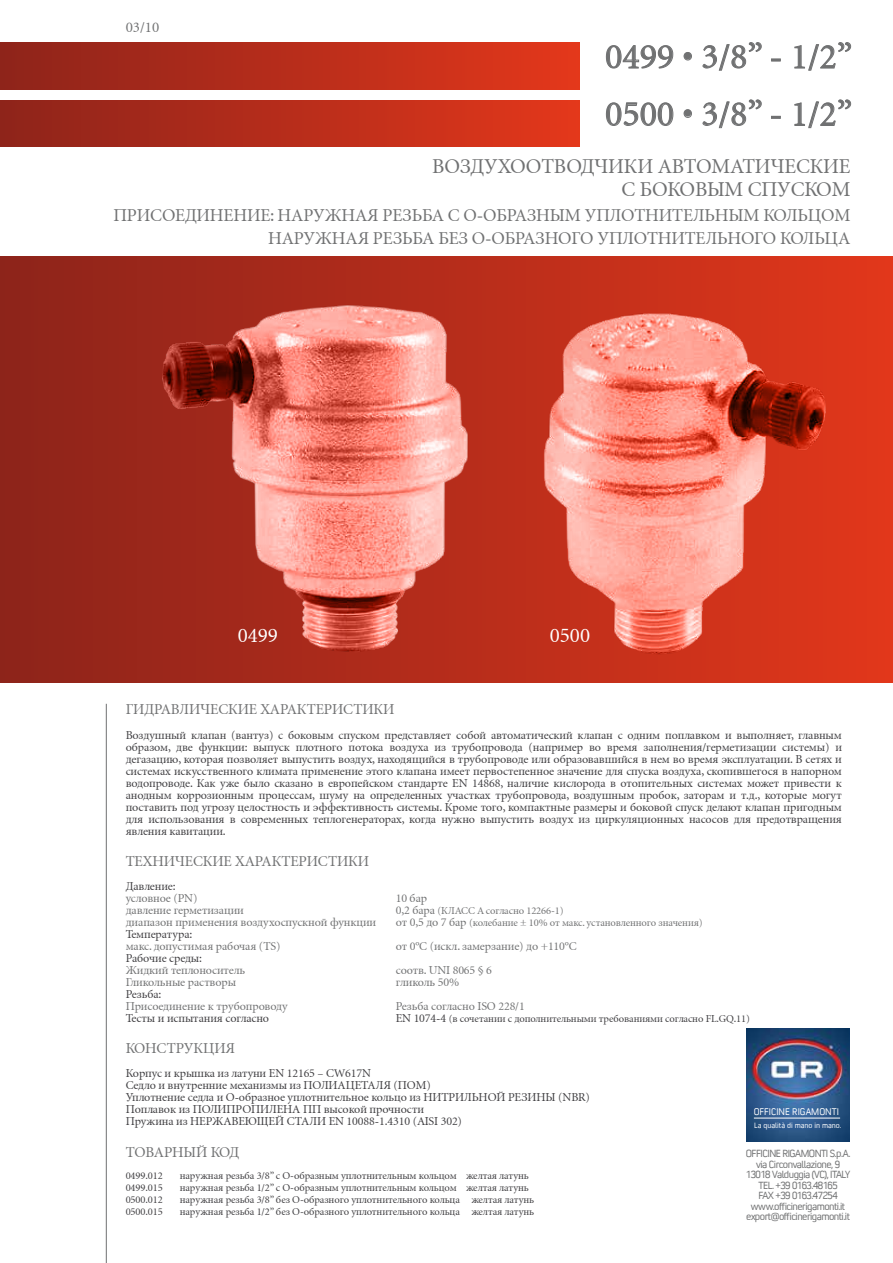
<style>
.page{position:relative;width:893px;height:1263px;background:#fff}
.page>*{position:absolute;margin:0;border:0;box-sizing:border-box;transform-origin:0 0}
.t1{font:36px/57.4px "Minion Cyr";color:#707172}
.t2{font:21px/22.5px "Minion Cyr";letter-spacing:-.01em;color:#707172;text-align:right}
.t3{font:21px "Minion Cyr";color:#fff}
.t4{font:18px/22.5px "Minion Cyr";letter-spacing:-.01em;color:#707172;text-align:right}
.t5{font:15px "Minion Cyr";letter-spacing:-.01em;color:#707172}
.t6{font:12px/12px "Minion Cyr";letter-spacing:-.01em;color:#3e3d40;text-align:justify}
.t7{font:12px "Minion Cyr";letter-spacing:-.01em;color:#707172}
.t8{font:10.5px "Minion Cyr";letter-spacing:-.01em;color:#3e3d40}
.t9{font:10.5px/10.5px "Convection";letter-spacing:-.05em;color:#707172;text-align:center}
.t10{font:10.5px "Minion Cyr";letter-spacing:-.01em;color:#707172}
.t11{font:9.75px "Convection";color:#fff}
.t12{font:7.8px "Convection";color:#fff}
.s1{font-size:12px}
</style>
<div class="page">
<hr style="left:106px;top:704px;width:1px;height:559px;background:#707172">
<div style="left:0;top:257px;width:893px;height:425px;background:linear-gradient(to right,#8c231a,#e1371b)"></div>
<img style="left:746px;top:1028px;width:104px;height:114px">
<hr style="left:754px;top:1118px;width:86px;height:1px;background:#fff">
<svg style="left:606px;top:45px;width:68px;height:24px"></svg>
<svg style="left:683px;top:52px;width:9px;height:9px"></svg>
<svg style="left:703px;top:42px;width:59px;height:29px"></svg>
<svg style="left:771px;top:59px;width:10px;height:2px"></svg>
<svg style="left:794px;top:42px;width:57px;height:29px"></svg>
<svg style="left:606px;top:102px;width:68px;height:24px"></svg>
<svg style="left:683px;top:109px;width:9px;height:9px"></svg>
<svg style="left:703px;top:99px;width:59px;height:30px"></svg>
<svg style="left:771px;top:116px;width:10px;height:3px"></svg>
<svg style="left:794px;top:99px;width:57px;height:30px"></svg>
<div style="left:0;top:100px;width:580px;height:47px;background:linear-gradient(to right,#8d231b,#e3371b)"></div>
<div style="left:0;top:43px;width:580px;height:46px;background:linear-gradient(to right,#8d231b,#e3371b)"></div>
<img style="left:150px;top:270px;width:340px;height:396px">
<img style="left:540px;top:265px;width:310px;height:396px">
<p class="t5" style="left:126px;top:18px;width:35px">03/10</p>
<h1 class="t1" style="left:605px;top:27px;width:249px">0499 • 3/8” - 1/2”<br>0500 • 3/8” - 1/2”</h1>
<h2 class="t2" style="left:432px;top:155px;width:420px">ВОЗДУХООТВОДЧИКИ АВТОМАТИЧЕСКИЕ<br>С БОКОВЫМ СПУСКОМ</h2>
<h3 class="t4" style="left:113px;top:204px;width:739px">ПРИСОЕДИНЕНИЕ: НАРУЖНАЯ РЕЗЬБА С О-ОБРАЗНЫМ УПЛОТНИТЕЛЬНЫМ КОЛЬЦОМ<br>НАРУЖНАЯ РЕЗЬБА БЕЗ О-ОБРАЗНОГО УПЛОТНИТЕЛЬНОГО КОЛЬЦА</h3>
<h2 class="t3" style="left:238px;top:622px;width:42px">0499</h2>
<h2 class="t3" style="left:550px;top:622px;width:42px">0500</h2>
<p class="t5" style="left:126px;top:701px;width:270px">ГИДРАВЛИЧЕСКИЕ ХАРАКТЕРИСТИКИ</p>
<p class="t6" style="left:126px;top:729px;width:718px">Воздушный клапан (вантуз) с боковым спуском представляет собой автоматический клапан с одним поплавком и выполняет, главным образом, две функции: выпуск плотного потока воздуха из трубопровода (например во время заполнения/герметизации системы) и дегазацию, которая позволяет выпустить воздух, находящийся в трубопроводе или образовавшийся в нем во время эксплуатации. В сетях и системах искусственного климата применение этого клапана имеет первостепенное значение для спуска воздуха, скопившегося в напорном водопроводе. Как уже было сказано в европейском стандарте EN 14868, наличие кислорода в отопительных системах может привести к анодным коррозионным процессам, шуму на определенных участках трубопровода, воздушным пробок, заторам и т.д., которые могут поставить под угрозу целостность и эффективность системы. Кроме того, компактные размеры и боковой спуск делают клапан пригодным для использования в современных теплогенераторах, когда нужно выпустить воздух из циркуляционных насосов для предотвращения явления кавитации.</p>
<p class="t5" style="left:126px;top:853px;width:245px">ТЕХНИЧЕСКИЕ ХАРАКТЕРИСТИКИ</p>
<p class="t6" style="left:126px;top:880px;width:52px">Давление:</p>
<p class="t7" style="left:126px;top:891px;width:73px">условное (PN)</p>
<p class="t7" style="left:396px;top:891px;width:33px">10 бар</p>
<p class="t7" style="left:126px;top:903px;width:120px">давление герметизации</p>
<p class="t10" style="left:396px;top:904px;width:169px"><span class="s1">0,2 бара</span> (КЛАСС A согласно 12266-1)</p>
<p class="t7" style="left:126px;top:915px;width:252px">диапазон применения воздухоспускной функции</p>
<p class="t10" style="left:396px;top:916px;width:309px"><span class="s1">от 0,5 до 7 бар</span> (колебание ± 10% от макс. установленного значения)</p>
<p class="t6" style="left:126px;top:928px;width:68px">Температура:</p>
<p class="t7" style="left:126px;top:939px;width:156px">макс. допустимая рабочая (TS)</p>
<p class="t7" style="left:396px;top:939px;width:183px">от 0°C (искл. замерзание) до +110°С</p>
<p class="t6" style="left:126px;top:952px;width:78px">Рабочие среды:</p>
<p class="t7" style="left:126px;top:963px;width:121px">Жидкий теплоноситель</p>
<p class="t7" style="left:396px;top:963px;width:98px">соотв. UNI 8065 § 6</p>
<p class="t7" style="left:126px;top:975px;width:112px">Гликольные растворы</p>
<p class="t7" style="left:396px;top:975px;width:65px">гликоль 50%</p>
<p class="t6" style="left:126px;top:988px;width:37px">Резьба:</p>
<p class="t7" style="left:126px;top:999px;width:164px">Присоединение к трубопроводу</p>
<p class="t7" style="left:396px;top:999px;width:131px">Резьба согласно ISO 228/1</p>
<p class="t6" style="left:126px;top:1012px;width:145px">Тесты и испытания согласно</p>
<p class="t8" style="left:396px;top:1012px;width:356px"><span class="s1">EN 1074-4</span> (в сочетании с дополнительными требованиями согласно FL.GQ.11)</p>
<p class="t5" style="left:126px;top:1040px;width:111px">КОНСТРУКЦИЯ</p>
<p class="t6" style="left:126px;top:1067px;width:466px;text-align:left">Корпус и крышка из латуни EN 12165 – CW617N<br>Седло и внутренние механизмы из ПОЛИАЦЕТАЛЯ (ПОМ)<br>Уплотнение седла и О-образное уплотнительное кольцо из НИТРИЛЬНОЙ РЕЗИНЫ (NBR)<br>Поплавок из ПОЛИПРОПИЛЕНА ПП высокой прочности<br>Пружина из НЕРЖАВЕЮЩЕЙ СТАЛИ EN 10088-1.4310 (AISI 302)</p>
<p class="t5" style="left:126px;top:1143px;width:115px">ТОВАРНЫЙ КОД</p>
<p class="t8" style="left:126px;top:1170px;width:39px">0499.012</p>
<p class="t8" style="left:180px;top:1170px;width:351px">наружная резьба 3/8” с О-образным уплотнительным кольцом желтая латунь</p>
<p class="t8" style="left:126px;top:1182px;width:39px">0499.015</p>
<p class="t8" style="left:180px;top:1182px;width:351px">наружная резьба 1/2” с О-образным уплотнительным кольцом желтая латунь</p>
<p class="t8" style="left:126px;top:1194px;width:39px">0500.012</p>
<p class="t8" style="left:180px;top:1194px;width:356px">наружная резьба 3/8” без О-образного уплотнительного кольца желтая латунь</p>
<p class="t8" style="left:126px;top:1206px;width:39px">0500.015</p>
<p class="t8" style="left:180px;top:1206px;width:356px">наружная резьба 1/2” без О-образного уплотнительного кольца желтая латунь</p>
<p class="t11" style="left:754px;top:1105px;width:87px">OFFICINE RIGAMONTI</p>
<p class="t12" style="left:754px;top:1121px;width:89px">La qualità di mano in mano.</p>
<p class="t9" style="left:746px;top:1148px;width:106px">OFFICINE RIGAMONTI S.p.A. via Circonvallazione, 9<br>13018 Valduggia (VC), ITALY<br>TEL. +39 0163.48165<br>FAX +39 0163.47254 www.officinerigamonti.it export@officinerigamonti.it</p>
</div>
